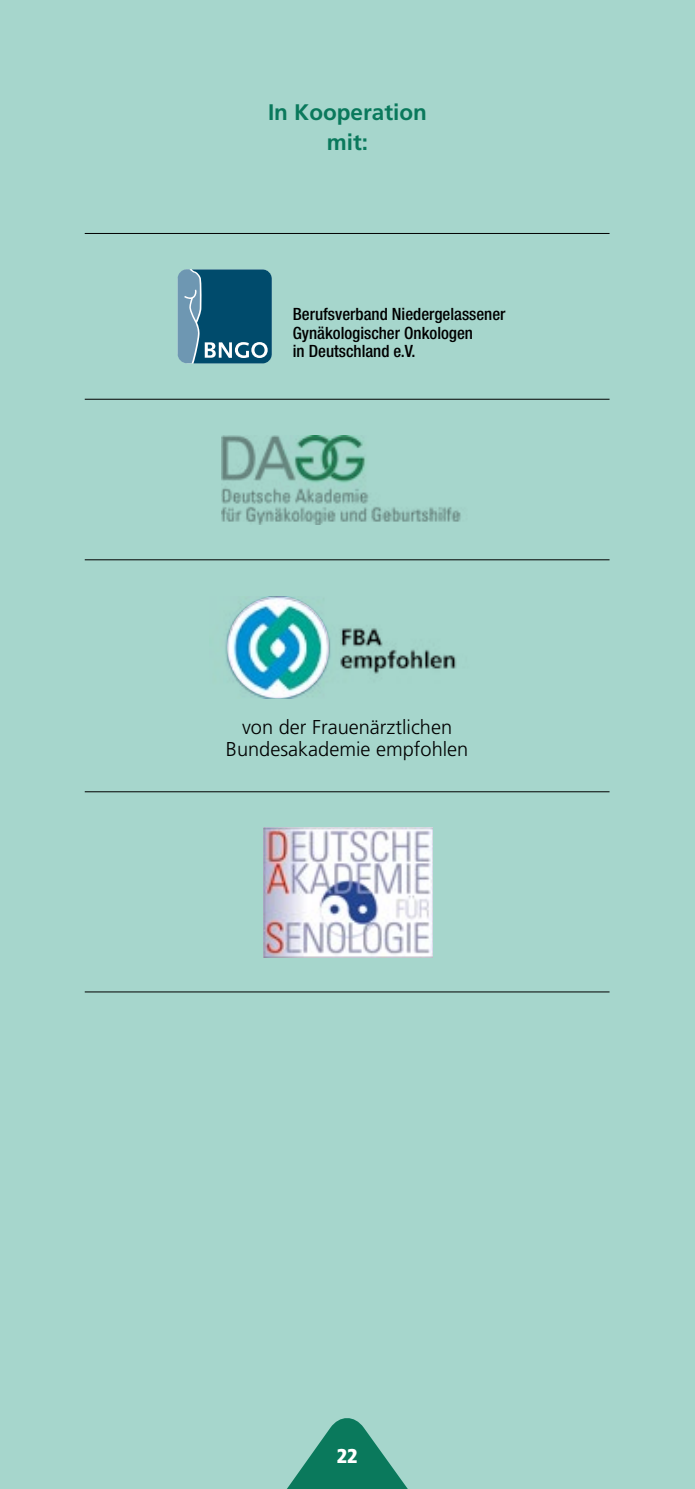
<style>
.page{position:relative;width:695px;height:1489px;background:#fff}
.page>*{position:absolute;margin:0;border:0;box-sizing:border-box;transform-origin:0 0}
.t1{font:700 22.5px/30px "Frutiger LT";color:#0a795c;text-align:center}
.t2{font:300 20px/22.5px "Frutiger LT";color:#000;text-align:center}
.t3{font:900 condensed 20px "Frutiger LT";color:#fff}
.t4{font:500 condensed 17px/19px "Helvetica Neue LT";color:#000}
</style>
<div class="page">
<div style="left:0;top:0;width:694px;height:1488px;background:#a6d6cc"></div>
<svg style="left:287px;top:1418px;width:120px;height:70px"></svg>
<img style="left:222px;top:435px;width:239px;height:89px">
<svg style="left:177px;top:269px;width:95px;height:94px;background:#2d6a87"></svg>
<img style="left:263px;top:827px;width:169px;height:130px">
<hr style="left:85px;top:559px;width:524px;height:1px;background:#000">
<hr style="left:85px;top:991px;width:524px;height:1px;background:#000">
<hr style="left:85px;top:791px;width:524px;height:1px;background:#000">
<hr style="left:85px;top:233px;width:524px;height:1px;background:#000">
<hr style="left:85px;top:399px;width:524px;height:1px;background:#000">
<img style="left:225px;top:596px;width:232px;height:102px">
<h1 class="t1" style="left:268px;top:97px;width:160px">In Kooperation mit:</h1>
<p class="t4" style="left:293px;top:304px;width:214px">Berufsverband Niedergelassener<br>Gynäkologischer Onkologen<br>in Deutschland e.V.</p>
<p class="t2" style="left:226px;top:715px;width:244px">von der Frauenärztlichen<br>Bundesakademie empfohlen</p>
<p class="t3" style="left:337px;top:1443px;width:22px">22</p>
</div>
